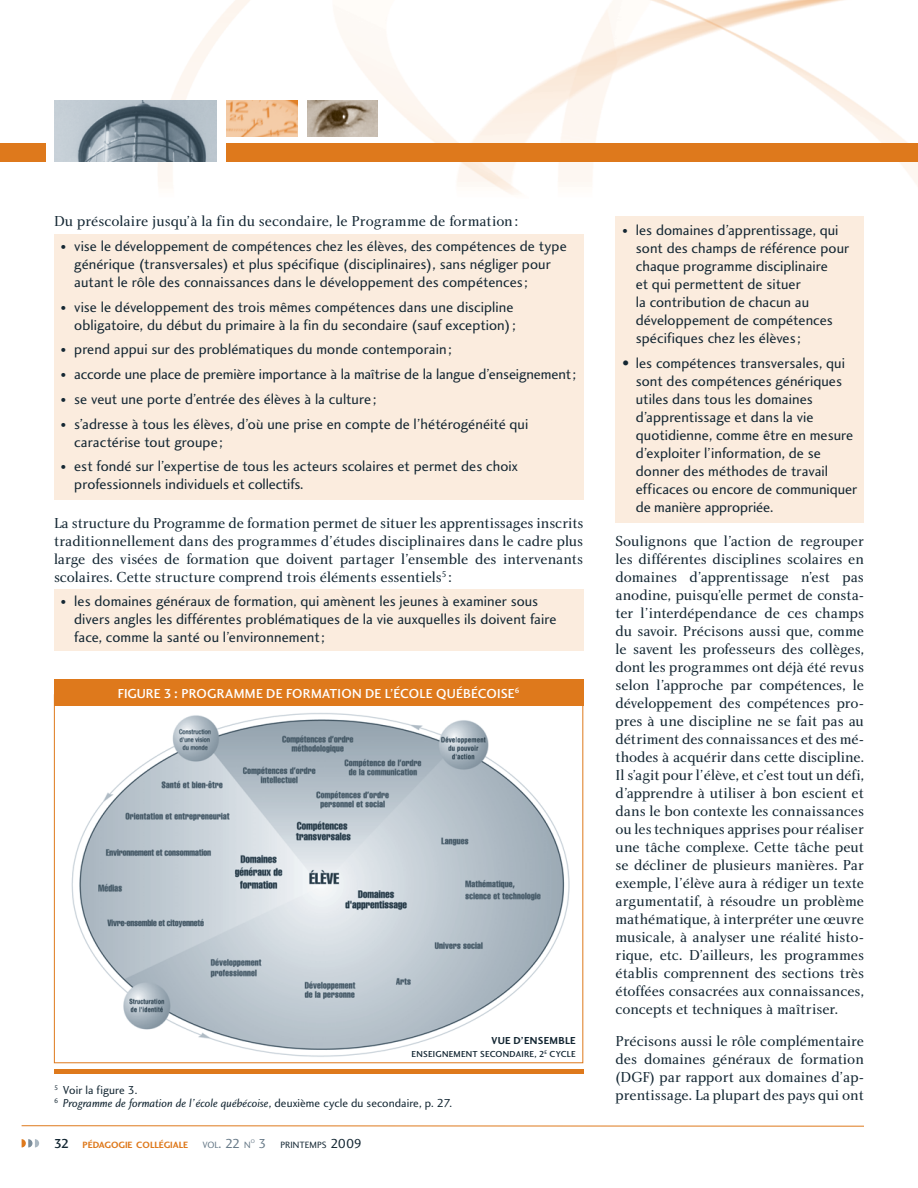
<style>
.page{position:relative;width:918px;height:1188px;background:#fff}
.page>*{position:absolute;margin:0;border:0;box-sizing:border-box;transform-origin:0 0}
.t1{font:15px/18px "Charlotte Book Plain";color:#142733;text-align:justify}
.t2{font:15px/18px "Charlotte Sans Book Plain";letter-spacing:.005em;color:#142733}
.t3{font:13.5px "Charlotte Sans Medium Plain";letter-spacing:.015em;color:#fff}
.t4{font:12px "Charlotte Sans Book Italic Plain";color:#142733}
.t5{font:12px "Charlotte Sans Book Plain";letter-spacing:.005em;color:#142733}
.t6{font:10.5px "Charlotte Sans Bold Plain";letter-spacing:.035em;color:#142733}
.t7{font:9.45px "Charlotte Sans Bold Plain";color:#de791c}
.t8{font:9.45px "Charlotte Sans Book Plain";color:#142733}
.t9{font:9.45px "Charlotte Sans Book Plain";color:#687a88}
.t10{font:9px "Charlotte Sans Medium Plain";letter-spacing:.025em;color:#142733}
.t11{font:5.55px "Charlotte Sans Book Plain";color:#687a88}
.s1{font-size:12px}
.s2{font-family:"Charlotte Book Plain";font-size:12px}
.s3{font-size:15px}
.s4{font-family:"Charlotte Sans Book Plain"}
.s5{font-family:"Charlotte Sans Medium Plain";font-size:13.5px;color:#142733}
.s6{font-size:13.5px}
.s7{font-size:13.5px;color:#687a88}
</style>
<div class="page">
<div style="left:54px;top:590px;width:529px;height:61px;background:#fbecde"></div>
<div style="left:54px;top:234px;width:529px;height:266px;background:#fbecde"></div>
<div style="left:616px;top:216px;width:248px;height:307px;background:#fbecde"></div>
<img style="left:0;top:0;width:918px;height:195px">
<img style="left:55px;top:101px;width:162px;height:61px">
<img style="left:307px;top:101px;width:71px;height:36px">
<img style="left:227px;top:101px;width:70px;height:36px">
<hr style="left:22px;top:1125px;width:842px;height:2px;background:#de791c">
<div style="left:227px;top:144px;width:691px;height:18px;background:#de791c"></div>
<div style="left:0;top:144px;width:46px;height:18px;background:#de791c"></div>
<svg style="left:22px;top:1139px;width:17px;height:9px"></svg>
<div style="left:54px;top:1069px;width:529px;height:5px;background:#de791c"></div>
<img style="left:71px;top:713px;width:499px;height:344px">
<div style="left:54px;top:679px;width:529px;height:27px;background:#de791c"></div>
<p class="t1" style="left:54px;top:213px;width:466px">Du préscolaire jusqu’à la fin du secondaire, le Programme de formation :</p>
<p class="t2" style="left:74px;top:238px;width:494px;text-indent:-14px"><span class="s1">•</span> vise le développement de compétences chez les élèves, des compétences de type générique (transversales) et plus spécifique (disciplinaires), sans négliger pour autant le rôle des connaissances dans le développement des compétences ;</p>
<p class="t2" style="left:61px;top:299px;width:456px;text-align:right"><span class="s1">•</span> vise le développement des trois mêmes compétences dans une discipline obligatoire, du début du primaire à la fin du secondaire (sauf exception) ;</p>
<p class="t2" style="left:61px;top:342px;width:392px"><span class="s1">•</span> prend appui sur des problématiques du monde contemporain ;</p>
<p class="t2" style="left:61px;top:366px;width:517px"><span class="s1">•</span> accorde une place de première importance à la maîtrise de la langue d’enseignement ;</p>
<p class="t2" style="left:61px;top:391px;width:317px"><span class="s1">•</span> se veut une porte d’entrée des élèves à la culture ;</p>
<p class="t2" style="left:74px;top:416px;width:456px;text-indent:-14px"><span class="s1">•</span> s’adresse à tous les élèves, d’où une prise en compte de l’hétérogénéité qui caractérise tout groupe ;</p>
<p class="t2" style="left:74px;top:459px;width:445px;text-indent:-14px"><span class="s1">•</span> est fondé sur l’expertise de tous les acteurs scolaires et permet des choix professionnels individuels et collectifs.</p>
<p class="t1" style="left:54px;top:515px;width:531px">La structure du Programme de formation permet de situer les apprentissages inscrits traditionnellement dans des programmes d’études disciplinaires dans le cadre plus large des visées de formation que doivent partager l’ensemble des intervenants scolaires. Cette structure comprend trois éléments essentiels<sup>5</sup> :</p>
<p class="t2" style="left:74px;top:594px;width:484px;text-indent:-14px"><span class="s2">•</span> les domaines généraux de formation, qui amènent les jeunes à examiner sous divers angles les différentes problématiques de la vie auxquelles ils doivent faire face, comme la santé ou l’environnement ;</p>
<p class="t3" style="left:118px;top:688px;width:403px">FIGURE 3 <span class="s3">:</span> PROGRAMME DE FORMATION DE L’ÉCOLE QUÉBÉCOISE<sup>6</sup></p>
<p class="t6" style="left:491px;top:1036px;width:86px">VUE D’ENSEMBLE</p>
<p class="t10" style="left:412px;top:1051px;width:166px">ENSEIGNEMENT SECONDAIRE, 2<sup>E</sup> CYCLE</p>
<p class="t5" style="left:54px;top:1085px;width:85px"><sup>5</sup> Voir la figure 3.</p>
<p class="t4" style="left:54px;top:1099px;width:400px"><sup>6</sup> Programme de formation de l’école québécoise<span class="s4">, deuxième cycle du secondaire, p. 27.</span></p>
<p class="t7" style="left:54px;top:1141px;width:136px"><span class="s5">32</span> PÉDAGOGIE COLLÉGIALE</p>
<p class="t9" style="left:202px;top:1141px;width:50px">VOL<span class="s6">. 22</span> N</p>
<p class="t11" style="left:251px;top:1139px;width:6px">O</p>
<p class="t8" style="left:259px;top:1141px;width:105px"><span class="s7">3</span> PRINTEMPS <span class="s6">2009</span></p>
<p class="t2" style="left:636px;top:223px;width:215px;text-indent:-14px"><span class="s1">•</span> les domaines d’apprentissage, qui sont des champs de référence pour chaque programme disciplinaire<br>et qui permettent de situer<br>la contribution de chacun au développement de compétences spécifiques chez les élèves ;</p>
<p class="t2" style="left:636px;top:355px;width:223px;text-indent:-14px">• les compétences transversales, qui sont des compétences génériques utiles dans tous les domaines d’apprentissage et dans la vie quotidienne, comme être en mesure d’exploiter l’information, de se donner des méthodes de travail efficaces ou encore de communiquer de manière appropriée.</p>
<p class="t1" style="left:616px;top:534px;width:250px">Soulignons que l’action de regrouper les différentes disciplines scolaires en domaines d’apprentissage n’est pas anodine, puisqu’elle permet de consta&shy;ter l’interdépendance de ces champs du savoir. Précisons aussi que, comme le savent les professeurs des collèges, dont les programmes ont déjà été revus selon l’approche par compétences, le développement des compétences pro&shy;pres à une discipline ne se fait pas au détriment des connaissances et des mé&shy;thodes à acquérir dans cette discipline.<br>Il s’agit pour l’élève, et c’est tout un défi, d’apprendre à utiliser à bon escient et dans le bon contexte les connaissances ou les techniques apprises pour réaliser une tâche complexe. Cette tâche peut se décliner de plusieurs manières. Par exemple, l’élève aura à rédiger un texte argumentatif, à résoudre un problème mathématique, à interpréter une œuvre musicale, à analyser une réalité histo&shy;rique, etc. D’ailleurs, les programmes établis comprennent des sections très étoffées consacrées aux connaissances, concepts et techniques à maîtriser.</p>
<p class="t1" style="left:616px;top:1033px;width:250px">Précisons aussi le rôle complémentaire des domaines généraux de formation (DGF) par rapport aux domaines d’ap&shy;prentissage. La plupart des pays qui ont</p>
</div>
